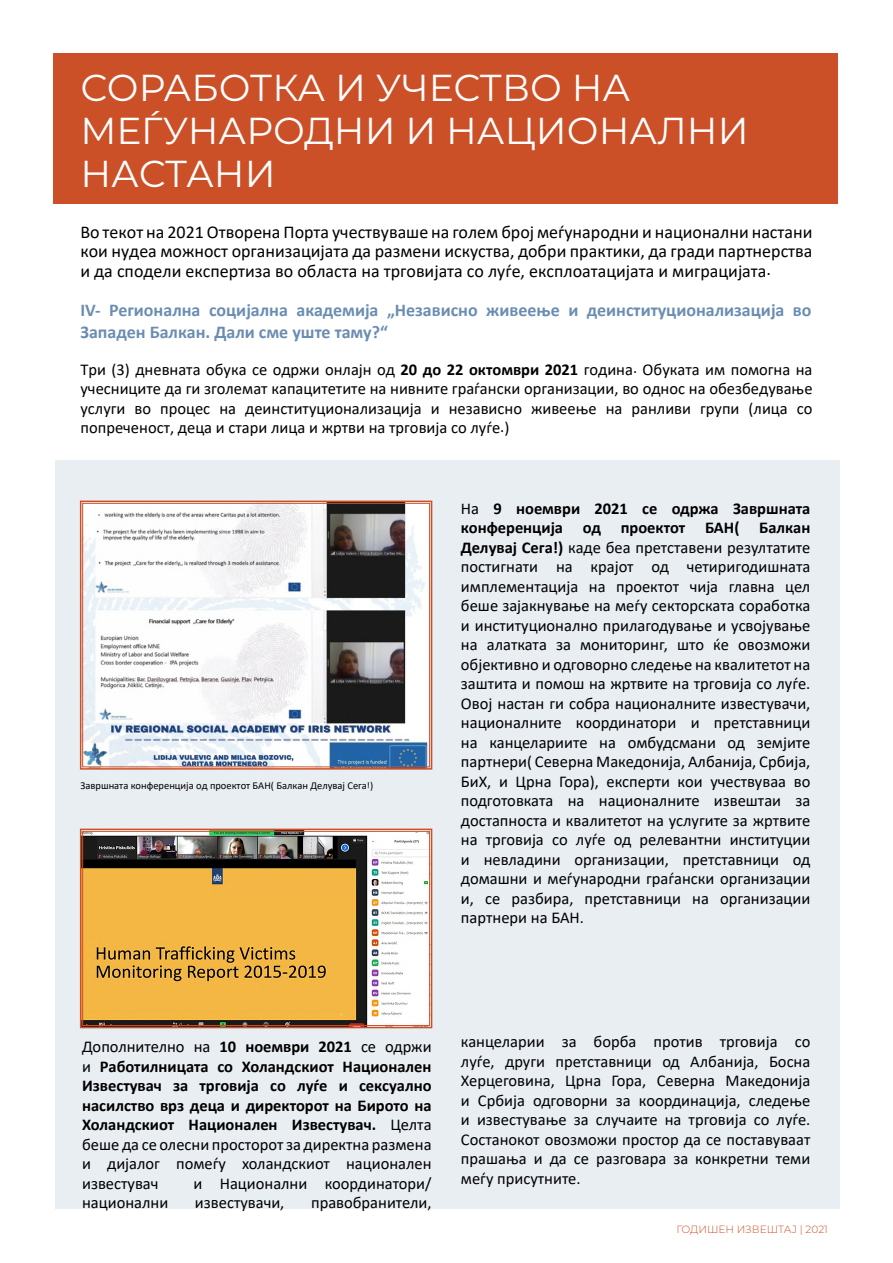
<style>
.page{position:relative;width:893px;height:1263px;background:#fff}
.page>*{position:absolute;margin:0;border:0;box-sizing:border-box;transform-origin:0 0}
.t1{font:37.5px/43.2px "Montserrat";color:#fff}
.t2{font:18px/19.5px "Calibri";color:#000;text-align:justify}
.t3{font:700 18px/21.6px "Calibri";color:#6b8db2}
.t4{font:16.5px/19.5px "Calibri";color:#000;text-align:justify}
.t5{font:700 16.5px/19.5px "Calibri";color:#000;text-align:justify}
.t6{font:10.5px "Calibri";color:#000}
.t7{font:300 10.5px "Montserrat";color:#cc5027}
.s1{font-weight:700}
.s2{font-weight:400}
</style>
<div class="page">
<div style="left:55px;top:460px;width:785px;height:749px;background:#e9eef3"></div>
<div style="left:53px;top:54px;width:785px;height:150px;background:#cc5027"></div>
<svg style="left:79px;top:500px;width:354px;height:270px"></svg>
<div style="left:82px;top:503px;width:348px;height:264px;border:1px solid #cc5027"></div>
<svg style="left:79px;top:828px;width:354px;height:201px"></svg>
<div style="left:82px;top:831px;width:348px;height:195px;border:1px solid #cc5027"></div>
<h1 class="t1" style="left:80px;top:65px;width:670px">СОРАБОТКА И УЧЕСТВО НА<br>МЕЃУНАРОДНИ И НАЦИОНАЛНИ<br>НАСТАНИ</h1>
<p class="t2" style="left:80px;top:222px;width:734px">Во текот на 2021 Отворена Порта учествуваше на голем број меѓународни и национални настани кои нудеа можност организацијата да размени искуства, добри практики, да гради партнерства и да сподели експертиза во областа на трговијата со луѓе, експлоатацијата и миграцијата.</p>
<p class="t3" style="left:80px;top:299px;width:733px">IV- Регионална социјална академија „Независно живеење и деинституционализација во<br>Западен Балкан. Дали сме уште таму?“</p>
<p class="t4" style="left:80px;top:359px;width:734px">Три (3) дневната обука се одржи онлајн од <span class="s1">20 до 22 октомври 2021</span> година. Обуката им помогна на учесниците да ги зголемат капацитетите на нивните граѓански организации, во однос на обезбедување услуги во процес на деинституционализација и независно живеење на ранливи групи (лица со попреченост, деца и стари лица и жртви на трговија со луѓе.)</p>
<p class="t6" style="left:80px;top:778px;width:294px">Завршната конференција од проектот БАН( Балкан Делувај Сега!)</p>
<p class="t4" style="left:461px;top:498px;width:351px">На <span class="s1">9 ноември 2021 се одржа Завршната конференција од проектот БАН( Балкан Делувај Сега!)</span> каде беа претставени резултатите постигнати на крајот од четиригодишната имплементација на проектот чија главна цел беше зајакнување на меѓу секторската соработка и институционално прилагодување и усвојување на алатката за мониторинг, што ќе овозможи објективно и одговорно следење на квалитетот на заштита и помош на жртвите на трговија со луѓе.<br>Овој настан ги собра националните известувачи, националните координатори и претставници на канцелариите на омбудсмани од земјите партнери( Северна Македонија, Албанија, Србија, БиХ, и Црна Гора), експерти кои учествуваа во подготовката на националните извештаи за достапноста и квалитетот на услугите за жртвите на трговија со луѓе од релевантни институции и невладини организации, претставници од домашни и меѓународни граѓански организации и, се разбира, претставници на организации партнери на БАН.</p>
<p class="t5" style="left:82px;top:1037px;width:351px"><span class="s2">Дополнително на</span> 10 ноември 2021 <span class="s2">се одржи и</span> Работилницата со Холандскиот Национален Известувач за трговија со луѓе и сексуално насилство врз деца и директорот на Бирото на Холандскиот Национален Известувач. <span class="s2">Целта беше да се олесни просторот за директна размена и дијалог помеѓу холандскиот национален известувач</span></p>
<p class="t4" style="left:193px;top:1173px;width:240px">и Национални координатори/</p>
<p class="t4" style="left:82px;top:1192px;width:88px">национални</p>
<p class="t4" style="left:195px;top:1192px;width:91px">известувачи,</p>
<p class="t4" style="left:311px;top:1192px;width:122px">правобранители,</p>
<p class="t4" style="left:461px;top:1031px;width:351px">канцеларии за борба против трговија со луѓе, други претставници од Албанија, Босна Херцеговина, Црна Гора, Северна Македонија и Србија одговорни за координација, следење и известување за случаите на трговија со луѓе.<br>Состанокот овозможи простор да се поставуваат прашања и да се разговара за конкретни теми меѓу присутните.</p>
<p class="t7" style="left:676px;top:1222px;width:153px">ГОДИШЕН ИЗВЕШТАЈ | 2021</p>
</div>
